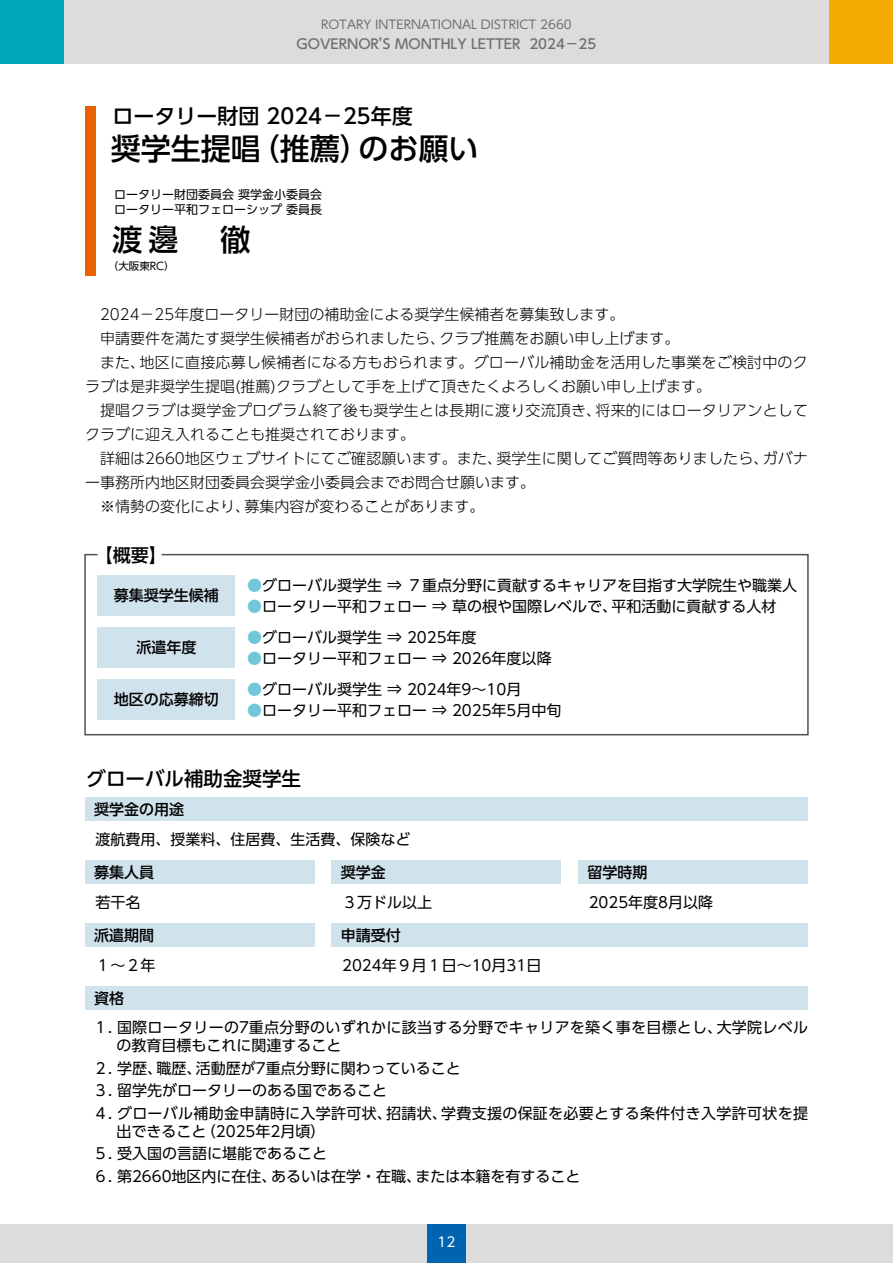
<style>
.page{position:relative;width:893px;height:1263px;background:#fff}
.page>*{position:absolute;margin:0;border:0;box-sizing:border-box;transform-origin:0 0}
.t1{font:500 30px "UD Shin Go Pro";color:#000}
.t2{font:500 21px "UD Shin Go Pro";color:#000}
.t3{font:500 19.5px "UD Shin Go Pro";color:#000}
.t4{font:500 18px "UD Shin Go Pro";color:#000}
.t5{font:300 15px/24px "UD Shin Go Pro";color:#000}
.t6{font:15px "UD Shin Go Pro";color:#000}
.t7{font:15px/18px "UD Shin Go Pro";letter-spacing:.02em;color:#000}
.t8{font:500 15px "UD Shin Go Pro";color:#000}
.t9{font:500 13.5px "UD Shin Go Pro";color:#717071}
.t10{font:13.5px "UD Shin Go Pro";color:#fff}
.t11{font:12px/15px "UD Shin Go Pro";color:#000}
.t12{font:12px "UD Shin Go Pro";color:#717071}
.t13{font:10.5px "UD Shin Go Pro";color:#000}
.s1{color:#70c7da}
</style>
<div class="page">
<div style="left:0;top:0;width:893px;height:64px;background:#dcdcdd"></div>
<div style="left:0;top:1225px;width:893px;height:38px;background:#dcdcdd"></div>
<div style="left:427px;top:1225px;width:39px;height:38px;background:#0064b0"></div>
<div style="left:0;top:0;width:64px;height:64px;background:#00a6b9"></div>
<div style="left:829px;top:0;width:64px;height:64px;background:#f6ab00"></div>
<div style="left:85px;top:106px;width:11px;height:170px;background:#eb6000"></div>
<svg style="left:84px;top:553px;width:725px;height:183px"></svg>
<div style="left:85px;top:797px;width:723px;height:23px;background:#d0e2ec"></div>
<div style="left:85px;top:860px;width:230px;height:23px;background:#d0e2ec"></div>
<div style="left:85px;top:923px;width:230px;height:23px;background:#d0e2ec"></div>
<div style="left:332px;top:860px;width:229px;height:23px;background:#d0e2ec"></div>
<div style="left:332px;top:923px;width:476px;height:23px;background:#d0e2ec"></div>
<div style="left:578px;top:860px;width:230px;height:23px;background:#d0e2ec"></div>
<div style="left:98px;top:575px;width:137px;height:40px;background:#d0e2ec"></div>
<div style="left:98px;top:627px;width:137px;height:40px;background:#d0e2ec"></div>
<div style="left:98px;top:679px;width:137px;height:40px;background:#d0e2ec"></div>
<div style="left:85px;top:986px;width:723px;height:23px;background:#d0e2ec"></div>
<p class="t12" style="left:321px;top:15px;width:252px">ROTARY INTERNATIONAL DISTRICT 2660</p>
<p class="t9" style="left:297px;top:33px;width:301px">GOVERNOR’S MONTHLY LETTER 2024－25</p>
<h2 class="t2" style="left:113px;top:99px;width:302px">ロータリー財団 2024－25年度</h2>
<h1 class="t1" style="left:111px;top:124px;width:369px">奨学生提唱（推薦）のお願い</h1>
<p class="t11" style="left:114px;top:187px;width:209px">ロータリー財団委員会 奨学金小委員会ロータリー平和フェローシップ 委員長</p>
<h1 class="t1" style="left:112px;top:215px;width:139px">渡邊　徹</h1>
<p class="t13" style="left:108px;top:257px;width:68px">（大阪東RC）</p>
<p class="t5" style="left:85px;top:302px;width:724px">　2024－25年度ロータリー財団の補助金による奨学生候補者を募集致します。<br>　申請要件を満たす奨学生候補者がおられましたら、クラブ推薦をお願い申し上げます。<br>　また、地区に直接応募し候補者になる方もおられます。グローバル補助金を活用した事業をご検討中のクラブは是非奨学生提唱(推薦)クラブとして手を上げて頂きたくよろしくお願い申し上げます。<br>　提唱クラブは奨学金プログラム終了後も奨学生とは長期に渡り交流頂き、将来的にはロータリアンとしてクラブに迎え入れることも推奨されております。<br>　詳細は2660地区ウェブサイトにてご確認願います。また、奨学生に関してご質問等ありましたら、ガバナー事務所内地区財団委員会奨学金小委員会までお問合せ願います。<br>　※情勢の変化により、募集内容が変わることがあります。</p>
<p class="t4" style="left:95px;top:541px;width:73px">【概要】</p>
<p class="t8" style="left:114px;top:583px;width:107px">募集奨学生候補</p>
<p class="t8" style="left:136px;top:635px;width:62px">派遣年度</p>
<p class="t8" style="left:114px;top:687px;width:107px">地区の応募締切</p>
<p class="t6" style="left:247px;top:573px;width:551px"><span class="s1">●</span>グローバル奨学生 ⇒ ７重点分野に貢献するキャリアを目指す大学院生や職業人</p>
<p class="t6" style="left:247px;top:594px;width:531px"><span class="s1">●</span>ロータリー平和フェロー ⇒ 草の根や国際レベルで、平和活動に貢献する人材</p>
<p class="t6" style="left:247px;top:625px;width:231px"><span class="s1">●</span>グローバル奨学生 ⇒ 2025年度</p>
<p class="t6" style="left:247px;top:646px;width:306px"><span class="s1">●</span>ロータリー平和フェロー ⇒ 2026年度以降</p>
<p class="t6" style="left:247px;top:677px;width:276px"><span class="s1">●</span>グローバル奨学生 ⇒ 2024年9～10月</p>
<p class="t6" style="left:247px;top:698px;width:316px"><span class="s1">●</span>ロータリー平和フェロー ⇒ 2025年5月中旬</p>
<h3 class="t3" style="left:87px;top:763px;width:216px">グローバル補助金奨学生</h3>
<p class="t8" style="left:94px;top:797px;width:92px">奨学金の用途</p>
<p class="t6" style="left:96px;top:827px;width:316px">渡航費用、授業料、住居費、生活費、保険など</p>
<p class="t8" style="left:94px;top:860px;width:62px">募集人員</p>
<p class="t6" style="left:96px;top:890px;width:46px">若干名</p>
<p class="t8" style="left:94px;top:923px;width:62px">派遣期間</p>
<p class="t6" style="left:96px;top:953px;width:61px">１～２年</p>
<p class="t8" style="left:341px;top:860px;width:46px">奨学金</p>
<p class="t6" style="left:342px;top:890px;width:92px">３万ドル以上</p>
<p class="t8" style="left:341px;top:923px;width:61px">申請受付</p>
<p class="t6" style="left:342px;top:953px;width:201px">2024年９月１日～10月31日</p>
<p class="t8" style="left:587px;top:860px;width:61px">留学時期</p>
<p class="t6" style="left:589px;top:890px;width:126px">2025年度8月以降</p>
<p class="t8" style="left:94px;top:986px;width:32px">資格</p>
<p class="t7" style="left:116px;top:1018px;width:693px;text-indent:-23px">１. 国際ロータリーの7重点分野のいずれかに該当する分野でキャリアを築く事を目標とし、大学院レベルの教育目標もこれに関連すること</p>
<p class="t6" style="left:93px;top:1056px;width:369px">２. 学歴、職歴、活動歴が7重点分野に関わっていること</p>
<p class="t6" style="left:93px;top:1078px;width:296px">３. 留学先がロータリーのある国であること</p>
<p class="t7" style="left:116px;top:1103px;width:693px;text-indent:-23px">４. グローバル補助金申請時に入学許可状、招請状、学費支援の保証を必要とする条件付き入学許可状を提出できること（2025年2月頃）</p>
<p class="t6" style="left:93px;top:1141px;width:236px">５. 受入国の言語に堪能であること</p>
<p class="t6" style="left:93px;top:1164px;width:489px">６. 第2660地区内に在住、あるいは在学・在職、または本籍を有すること</p>
<p class="t10" style="left:438px;top:1231px;width:19px">12</p>
</div>
